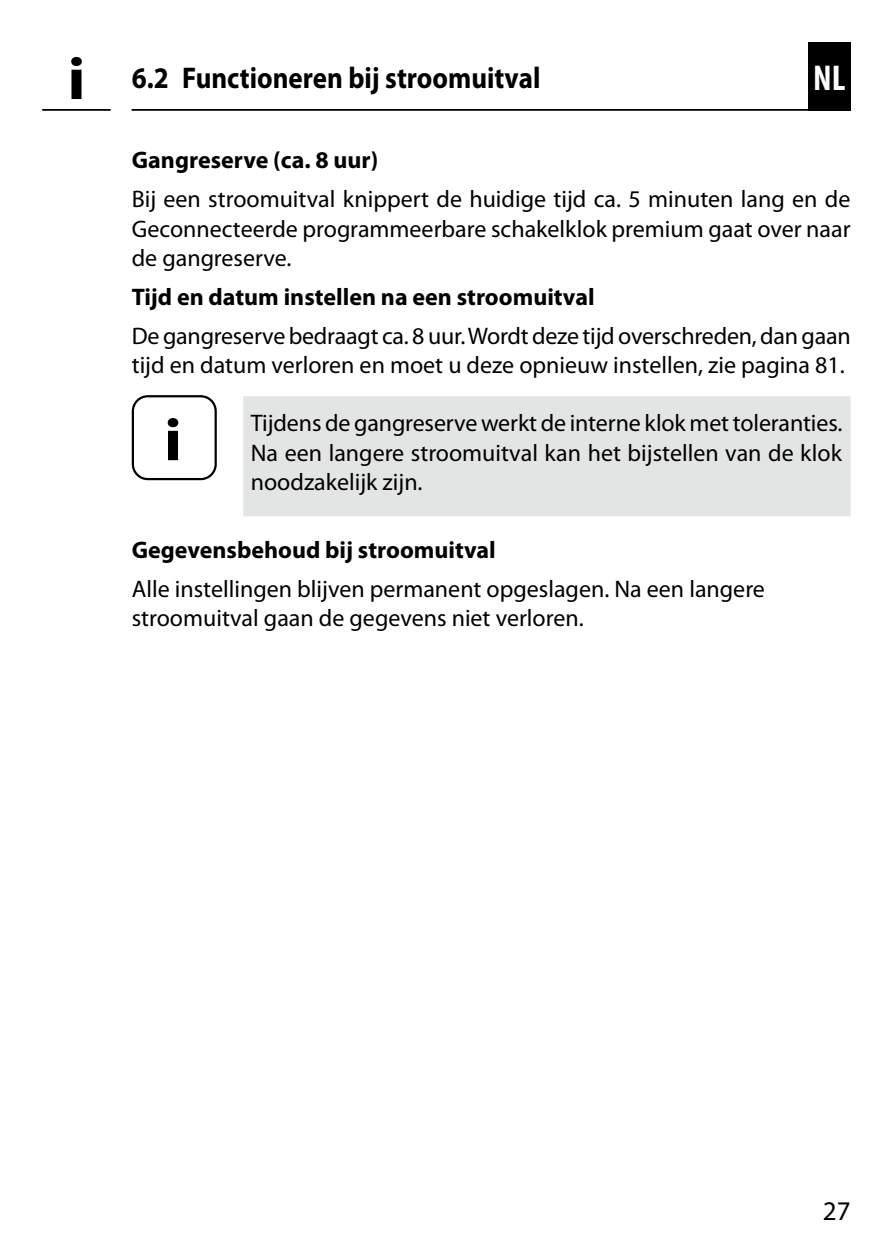
<style>
.page{position:relative;width:893px;height:1259px;background:#fff}
.page>*{position:absolute;margin:0;border:0;box-sizing:border-box;transform-origin:0 0}
.INFO-Icon{font:700 60px "Myriad Pro";color:#000;scale:1.1 1}
.t1{font:700 condensed 36px "Myriad Pro";color:#fff}
.t2{font:700 30px "Myriad Pro";color:#000;scale:.9 1}
.t3{font:27px "Myriad Pro";color:#000}
.Fließtext_-_NL{font:24px/29.4px "Myriad Pro";color:#000}
.Nützliche_Infos_-_DE{font:24px/29.4px "Myriad Pro";color:#000;text-align:justify}
.Untertitel_-_NL{font:700 24px "Myriad Pro";color:#000}
</style>
<div class="page">
<div style="left:808px;top:42px;width:42px;height:69px;background:#000"></div>
<hr style="left:132px;top:109px;width:718px;height:2px;background:#000">
<hr style="left:42px;top:109px;width:68px;height:2px;background:#000">
<div style="left:243px;top:396px;width:607px;height:120px;background:#e3e4e4"></div>
<div style="left:132px;top:395px;width:85px;height:85px;border:2px solid #000;border-radius:15px"></div>
<p class="INFO-Icon" style="left:67px;top:40px;width:18px">i</p>
<p class="t2" style="left:132px;top:58px;width:456px">6.2 Functioneren bij stroomuitval</p>
<h2 class="t1" style="left:813px;top:55px;width:34px">NL</h2>
<p class="Untertitel_-_NL" style="left:132px;top:145px;width:248px">Gangreserve (ca. 8 uur)</p>
<p class="Fließtext_-_NL" style="left:132px;top:185px;width:720px;text-align:justify">Bij een stroomuitval knippert de huidige tijd ca. 5 minuten lang en de Geconnecteerde programmeerbare schakelklok premium gaat over naar de gangreserve.</p>
<p class="Untertitel_-_NL" style="left:132px;top:281px;width:464px">Tijd en datum instellen na een stroomuitval</p>
<p class="Fließtext_-_NL" style="left:132px;top:321px;width:721px">De gangreserve bedraagt ca. 8 uur. Wordt deze tijd overschreden, dan gaan tijd en datum verloren en moet u deze opnieuw instellen, zie pagina 81.</p>
<p class="INFO-Icon" style="left:164px;top:401px;width:18px">i</p>
<p class="Nützliche_Infos_-_DE" style="left:251px;top:409px;width:593px">Tijdens de gangreserve werkt de interne klok met toleranties.<br>Na een langere stroomuitval kan het bijstellen van de klok noodzakelijk zijn.</p>
<p class="Untertitel_-_NL" style="left:132px;top:534px;width:366px">Gegevensbehoud bij stroomuitval</p>
<p class="Fließtext_-_NL" style="left:132px;top:574px;width:635px">Alle instellingen blijven permanent opgeslagen. Na een langere stroomuitval gaan de gegevens niet verloren.</p>
<p class="t3" style="left:823px;top:1196px;width:29px">27</p>
</div>
